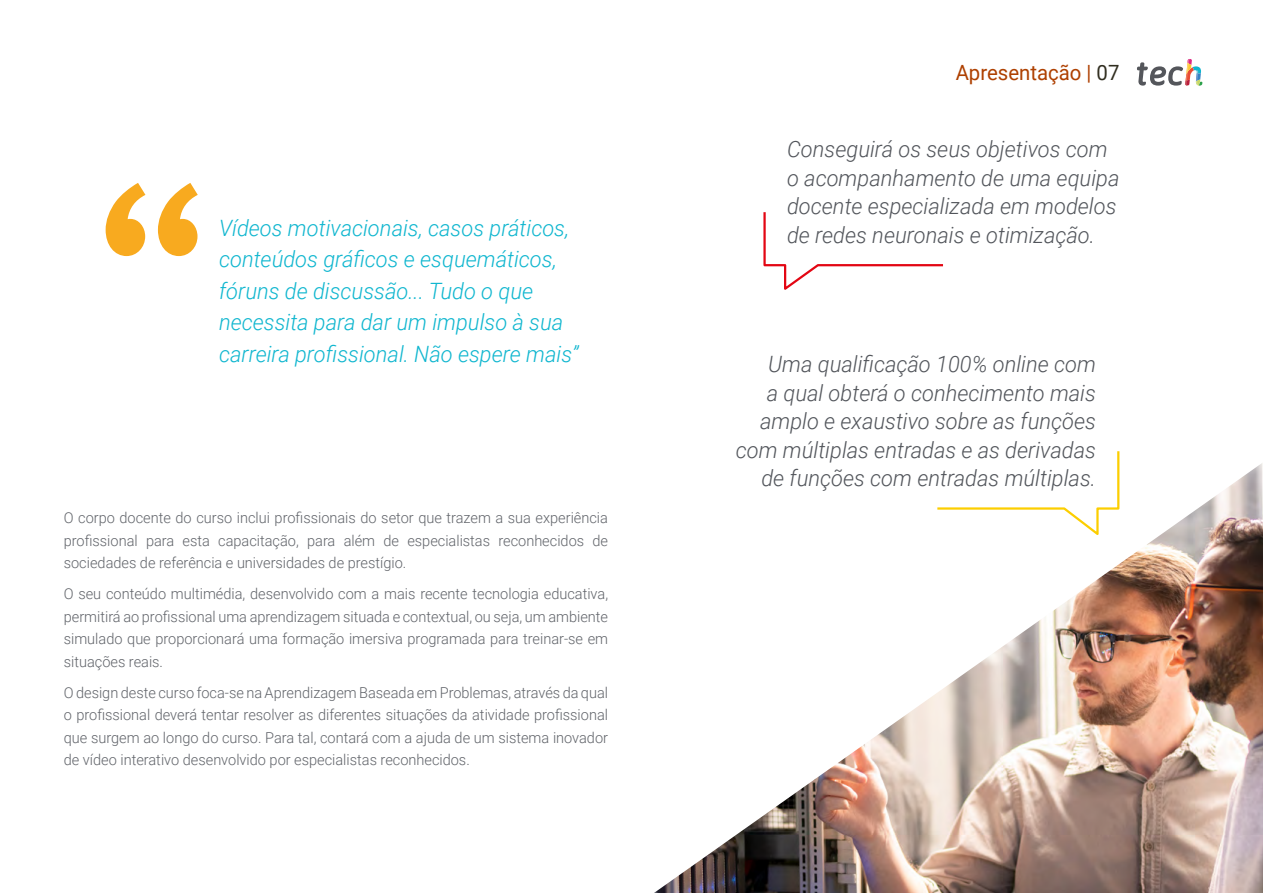
<style>
.page{position:relative;width:1263px;height:893px;background:#fff}
.page>*{position:absolute;margin:0;border:0;box-sizing:border-box;transform-origin:0 0}
.t1{font:italic 300 22.5px/28.5px "Roboto";color:#52555b;text-align:right}
.t2{font:italic 300 22.5px/31.5px "Roboto";color:#0fb6cf}
.t3{font:21px "Roboto";color:#ae4000}
.t4{font:300 15px/22.5px "Roboto";color:#61646a;text-align:justify}
.s1{color:#312e20}
</style>
<div class="page">
<svg style="left:106px;top:183px;width:92px;height:73px"></svg>
<svg style="left:763px;top:212px;width:180px;height:78px"></svg>
<svg style="left:1137px;top:59px;width:65px;height:27px"></svg>
<img style="left:654px;top:462px;width:609px;height:431px">
<h1 class="t2" style="left:219px;top:211px;width:361px">Vídeos motivacionais, casos práticos, conteúdos gráficos e esquemáticos, fóruns de discussão... Tudo o que necessita para dar um impulso à sua carreira profissional. Não espere mais”</h1>
<p class="t4" style="left:64px;top:506px;width:546px">O corpo docente do curso inclui profissionais do setor que trazem a sua experiência profissional para esta capacitação, para além de especialistas reconhecidos de sociedades de referência e universidades de prestígio.</p>
<p class="t4" style="left:64px;top:582px;width:546px">O seu conteúdo multimédia, desenvolvido com a mais recente tecnologia educativa, permitirá ao profissional uma aprendizagem situada e contextual, ou seja, um ambiente simulado que proporcionará uma formação imersiva programada para treinar-se em situações reais.</p>
<p class="t4" style="left:64px;top:681px;width:546px">O design deste curso foca-se na Aprendizagem Baseada em Problemas, através da qual o profissional deverá tentar resolver as diferentes situações da atividade profissional que surgem ao longo do curso. Para tal, contará com a ajuda de um sistema inovador de vídeo interativo desenvolvido por especialistas reconhecidos.</p>
<h2 class="t3" style="left:956px;top:57px;width:165px">Apresentação | <span class="s1">07</span></h2>
<h1 class="t1" style="left:787px;top:134px;width:334px;text-align:left">Conseguirá os seus objetivos com o acompanhamento de uma equipa docente especializada em modelos de redes neuronais e otimização.</h1>
<h1 class="t1" style="left:736px;top:349px;width:362px">Uma qualificação 100% online com<br>a qual obterá o conhecimento mais amplo e exaustivo sobre as funções com múltiplas entradas e as derivadas de funções com entradas múltiplas.</h1>
</div>
